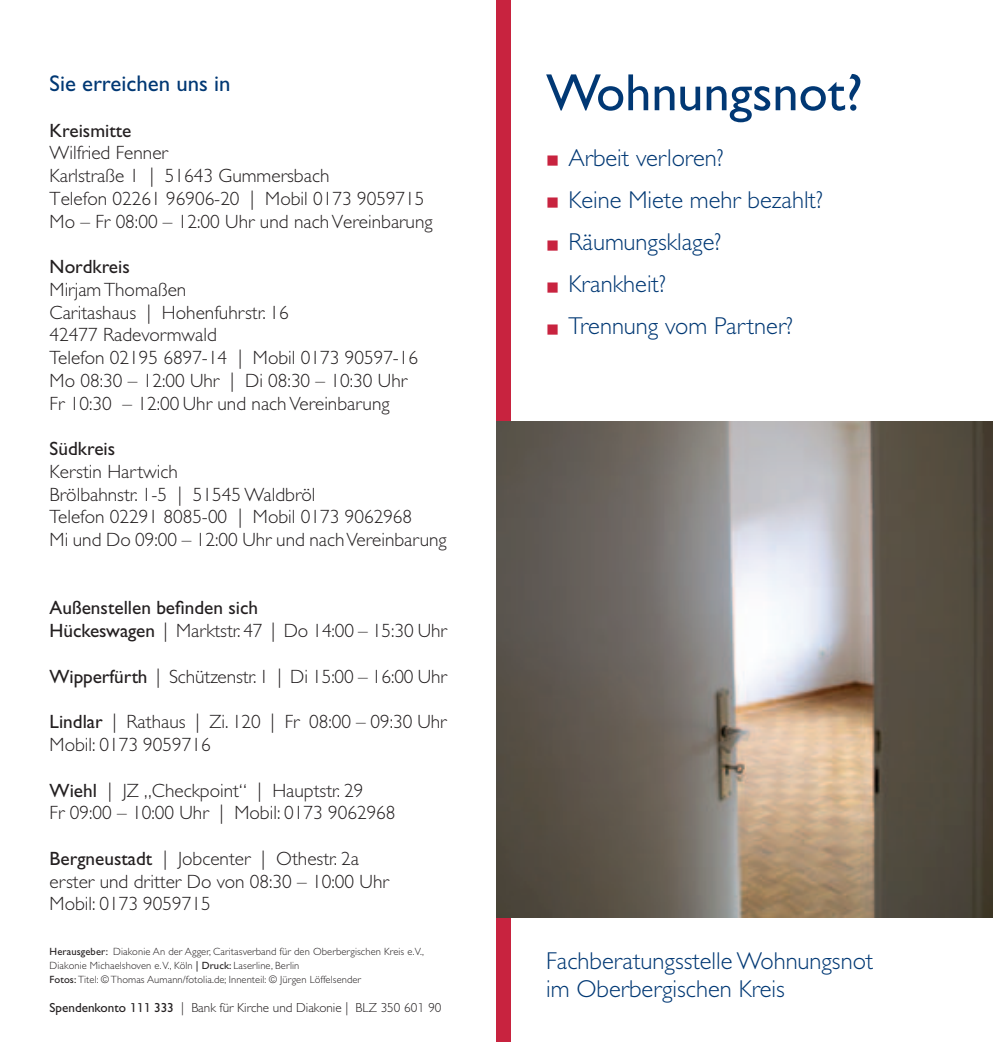
<style>
.page{position:relative;width:993px;height:1042px;background:#fff}
.page>*{position:absolute;margin:0;border:0;box-sizing:border-box;transform-origin:0 0}
.t1{font:52.5px "Gill Sans Std";color:#013874}
.H2_Titel_Subline{font:300 24.5px "Gill Sans Std";color:#013874}
.t2{font:22.75px "Gill Sans Std";color:#013874}
.t3{font:300 19.25px/22.8px "Gill Sans Std";color:#231f20}
.t4{font:19.25px/22.8px "Gill Sans Std";color:#231f20}
.P_Spendenkonto{font:300 13.12px "Gill Sans Std";color:#231f20}
.t5{font:300 10.5px/14px "Gill Sans Std";letter-spacing:.01em;color:#231f20}
.s1{font-weight:400}
.s2{font-weight:300}
.s3{font-family:"Futura";font-weight:500;font-size:11.9px}
.s4{font-family:"Futura";font-size:11.9px}
.s5{color:#c8233f}
</style>
<div class="page">
<div style="left:496px;top:0;width:15px;height:1042px;background:#c8233f"></div>
<img style="left:496px;top:422px;width:496px;height:496px">
<p class="t2" style="left:50px;top:70px;width:182px">Sie erreichen uns in</p>
<p class="t3" style="left:50px;top:119px;width:384px"><span class="s1">Kreismitte<br></span>Wilfried Fenner<br>Karlstraße 1 | 51643 Gummersbach<br>Telefon 02261 96906-20 | Mobil 0173 9059715<br>Mo – Fr 08:00 – 12:00 Uhr und nach Vereinbarung</p>
<p class="t3" style="left:50px;top:255px;width:370px"><span class="s1">Nordkreis<br></span>Mirjam Thomaßen<br>Caritashaus | Hohenfuhrstr. 16<br>42477 Radevormwald<br>Telefon 02195 6897-14 | Mobil 0173 90597-16<br>Mo 08:30 – 12:00 Uhr | Di 08:30 – 10:30 Uhr<br>Fr 10:30 – 12:00 Uhr und nach Vereinbarung</p>
<p class="t3" style="left:50px;top:437px;width:398px"><span class="s1">Südkreis<br></span>Kerstin Hartwich<br>Brölbahnstr. 1-5 | 51545 Waldbröl<br>Telefon 02291 8085-00 | Mobil 0173 9062968<br>Mi und Do 09:00 – 12:00 Uhr und nach Vereinbarung</p>
<p class="t4" style="left:50px;top:597px;width:398px">Außenstellen befinden sich<br>Hückeswagen <span class="s2">| Marktstr. 47 | Do 14:00 – 15:30 Uhr</span></p>
<p class="t3" style="left:50px;top:665px;width:398px"><span class="s1">Wipperfürth</span> | Schützenstr. 1 | Di 15:00 – 16:00 Uhr</p>
<p class="t3" style="left:50px;top:710px;width:398px"><span class="s1">Lindlar</span> | Rathaus | Zi. 120 | Fr 08:00 – 09:30 Uhr<br>Mobil: 0173 9059716</p>
<p class="t3" style="left:50px;top:779px;width:347px"><span class="s1">Wiehl</span> | JZ „Checkpoint“ | Hauptstr. 29<br>Fr 09:00 – 10:00 Uhr | Mobil: 0173 9062968</p>
<p class="t3" style="left:50px;top:847px;width:340px"><span class="s1">Bergneustadt</span> | Jobcenter | Othestr. 2a erster und dritter Do von 08:30 – 10:00 Uhr<br>Mobil: 0173 9059715</p>
<p class="t5" style="left:50px;top:945px;width:376px"><span class="s1">Herausgeber:</span> Diakonie An der Agger, Caritasverband für den Oberbergischen Kreis e.V.,<br>Diakonie Michaelshoven e. V., Köln <span class="s1">| Druck:</span> Laserline, Berlin<br><span class="s1">Fotos:</span> Titel: © Thomas Aumann/fotolia.de; Innenteil: © Jürgen Löffelsender</p>
<p class="P_Spendenkonto" style="left:50px;top:1000px;width:393px"><span class="s1">Spendenkonto</span> <span class="s3">111</span> <span class="s1">333</span> | Bank für Kirche und Diakonie | BLZ 350 60<span class="s4">1</span> 90</p>
<h1 class="t1" style="left:546px;top:62px;width:318px">Wohnungsnot?</h1>
<h2 class="H2_Titel_Subline" style="left:546px;top:144px;width:179px"><span class="s5">■</span> Arbeit verloren?</h2>
<h2 class="H2_Titel_Subline" style="left:546px;top:186px;width:278px"><span class="s5">■</span> Keine Miete mehr bezahlt?</h2>
<h2 class="H2_Titel_Subline" style="left:546px;top:228px;width:177px"><span class="s5">■</span> Räumungsklage?</h2>
<h2 class="H2_Titel_Subline" style="left:546px;top:270px;width:121px"><span class="s5">■</span> Krankheit?</h2>
<h2 class="H2_Titel_Subline" style="left:546px;top:312px;width:248px"><span class="s5">■</span> Trennung vom Partner?</h2>
<h2 class="H2_Titel_Subline" style="left:546px;top:947px;width:328px">Fachberatungsstelle Wohnungsnot</h2>
<h2 class="H2_Titel_Subline" style="left:546px;top:975px;width:240px">im Oberbergischen Kreis</h2>
</div>
